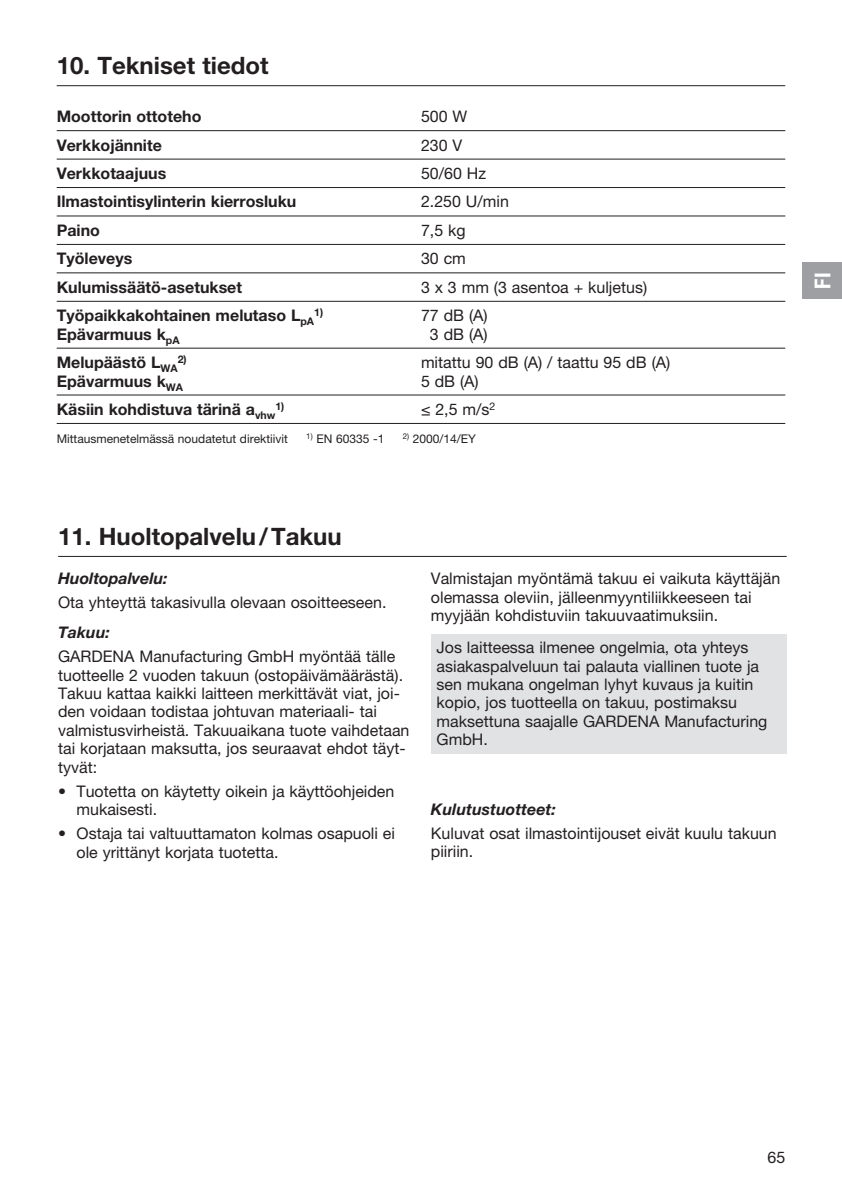
<style>
.page{position:relative;width:842px;height:1191px;background:#fff}
.page>*{position:absolute;margin:0;border:0;box-sizing:border-box;transform-origin:0 0}
.t1{font:700 24px "GARDENA Pro";color:#231f20}
.t2{font:22px "GARDENA Pro Bo Cond";color:#fff}
.t3{font:16px/18.4px "GARDENA Pro";color:#231f20}
.t4{font:700 16px "GARDENA Pro";color:#231f20}
.t5{font:italic 700 16px "GARDENA Pro";color:#231f20}
.t6{font:12px "GARDENA Pro";color:#231f20}
.t7{font:700 10.6px "GARDENA Pro";color:#231f20}
</style>
<div class="page">
<hr style="left:57px;top:130px;width:364px;height:1px;background:#231f20">
<hr style="left:421px;top:130px;width:364px;height:1px;background:#231f20">
<hr style="left:57px;top:159px;width:364px;height:1px;background:#231f20">
<hr style="left:421px;top:159px;width:364px;height:1px;background:#231f20">
<hr style="left:57px;top:187px;width:364px;height:1px;background:#231f20">
<hr style="left:421px;top:187px;width:364px;height:1px;background:#231f20">
<hr style="left:57px;top:216px;width:364px;height:1px;background:#231f20">
<hr style="left:421px;top:216px;width:364px;height:1px;background:#231f20">
<hr style="left:57px;top:244px;width:364px;height:1px;background:#231f20">
<hr style="left:421px;top:244px;width:364px;height:1px;background:#231f20">
<hr style="left:57px;top:272px;width:364px;height:1px;background:#231f20">
<hr style="left:421px;top:272px;width:364px;height:1px;background:#231f20">
<hr style="left:57px;top:301px;width:364px;height:1px;background:#231f20">
<hr style="left:421px;top:301px;width:364px;height:1px;background:#231f20">
<hr style="left:57px;top:348px;width:364px;height:1px;background:#231f20">
<hr style="left:421px;top:348px;width:364px;height:1px;background:#231f20">
<hr style="left:57px;top:394px;width:364px;height:1px;background:#231f20">
<hr style="left:421px;top:394px;width:364px;height:1px;background:#231f20">
<hr style="left:57px;top:423px;width:364px;height:1px;background:#231f20">
<hr style="left:421px;top:423px;width:364px;height:1px;background:#231f20">
<hr style="left:57px;top:85px;width:728px;height:1px;background:#231f20">
<div style="left:431px;top:634px;width:356px;height:120px;background:#e1e2e4"></div>
<hr style="left:58px;top:556px;width:729px;height:1px;background:#231f20">
<div style="left:802px;top:262px;width:40px;height:37px;background:#9d9fa2"></div>
<h1 class="t1" style="left:57px;top:50px;width:213px">10. Tekniset tiedot</h1>
<p class="t4" style="left:57px;top:107px;width:146px">Moottorin ottoteho</p>
<p class="t3" style="left:421px;top:107px;width:48px">500 W</p>
<p class="t4" style="left:57px;top:135px;width:107px">Verkkojännite</p>
<p class="t3" style="left:421px;top:135px;width:43px">230 V</p>
<p class="t4" style="left:57px;top:163px;width:111px">Verkkotaajuus</p>
<p class="t3" style="left:421px;top:164px;width:67px">50/60 Hz</p>
<p class="t4" style="left:57px;top:192px;width:241px">Ilmastointisylinterin kierrosluku</p>
<p class="t3" style="left:421px;top:192px;width:89px">2.250 U/min</p>
<p class="t4" style="left:57px;top:220px;width:45px">Paino</p>
<p class="t3" style="left:421px;top:221px;width:46px">7,5 kg</p>
<p class="t4" style="left:57px;top:249px;width:77px">Työleveys</p>
<p class="t3" style="left:421px;top:249px;width:46px">30 cm</p>
<p class="t4" style="left:57px;top:277px;width:187px">Kulumissäätö-asetukset</p>
<p class="t3" style="left:421px;top:278px;width:228px">3 x 3 mm (3 asentoa + kuljetus)</p>
<p class="t4" style="left:57px;top:306px;width:259px">Työpaikkakohtainen melutaso L<sub>pA</sub></p>
<p class="t7" style="left:314px;top:306px;width:10px">1)</p>
<p class="t4" style="left:57px;top:324px;width:124px">Epävarmuus k<sub>pA</sub></p>
<p class="t3" style="left:421px;top:306px;width:68px;text-align:center">77 dB (A)<br>3 dB (A)</p>
<p class="t4" style="left:57px;top:352px;width:123px">Melupäästö L<sub>WA</sub></p>
<p class="t7" style="left:178px;top:352px;width:10px">2)</p>
<p class="t4" style="left:57px;top:371px;width:128px">Epävarmuus k<sub>WA</sub></p>
<p class="t3" style="left:421px;top:353px;width:251px">mitattu 90 dB (A) / taattu 95 dB (A)<br>5 dB (A)</p>
<p class="t4" style="left:57px;top:399px;width:220px">Käsiin kohdistuva tärinä a<sub>vhw</sub></p>
<p class="t7" style="left:275px;top:399px;width:10px">1)</p>
<p class="t3" style="left:421px;top:400px;width:76px">≤ 2,5 m/s<sup>2</sup></p>
<p class="t6" style="left:57px;top:432px;width:233px">Mittausmenetelmässä noudatetut direktiivit</p>
<p class="t6" style="left:306px;top:432px;width:80px"><sup>1)</sup> EN 60335 -1</p>
<p class="t6" style="left:403px;top:432px;width:75px"><sup>2)</sup> 2000/14/EY</p>
<h1 class="t1" style="left:58px;top:521px;width:285px">11. Huoltopalvelu/Takuu</h1>
<p class="t5" style="left:58px;top:568px;width:111px">Huoltopalvelu:</p>
<p class="t3" style="left:58px;top:593px;width:330px">Ota yhteyttä takasivulla olevaan osoitteeseen.</p>
<p class="t5" style="left:58px;top:622px;width:53px">Takuu:</p>
<p class="t3" style="left:58px;top:647px;width:353px">GARDENA Manufacturing GmbH myöntää tälle tuotteelle 2 vuoden takuun (ostopäivämäärästä).<br>Takuu kattaa kaikki laitteen merkittävät viat, joi&shy;den voidaan todistaa johtuvan materiaali- tai valmistusvirheistä. Takuuaikana tuote vaihdetaan tai korjataan maksutta, jos seuraavat ehdot täyt&shy;tyvät:</p>
<p class="t3" style="left:77px;top:781px;width:319px;text-indent:-18px">• Tuotetta on käytetty oikein ja käyttöohjeiden mukaisesti.</p>
<p class="t3" style="left:77px;top:824px;width:320px;text-indent:-18px">• Ostaja tai valtuuttamaton kolmas osapuoli ei ole yrittänyt korjata tuotetta.</p>
<p class="t3" style="left:431px;top:569px;width:351px">Valmistajan myöntämä takuu ei vaikuta käyttäjän olemassa oleviin, jälleenmyyntiliikkeeseen tai myyjään kohdistuviin takuuvaatimuksiin.</p>
<p class="t3" style="left:437px;top:638px;width:332px">Jos laitteessa ilmenee ongelmia, ota yhteys asiakaspalveluun tai palauta viallinen tuote ja sen mukana ongelman lyhyt kuvaus ja kuitin kopio, jos tuotteella on takuu, postimaksu maksettuna saajalle GARDENA Manufacturing GmbH.</p>
<p class="t5" style="left:431px;top:799px;width:127px">Kulutustuotteet:</p>
<p class="t3" style="left:431px;top:823px;width:347px">Kuluvat osat ilmastointijouset eivät kuulu takuun piiriin.</p>
<h2 class="t2" style="left:809px;top:289px;width:17px;rotate:-90deg">FI</h2>
<p class="t3" style="left:767px;top:1147px;width:19px">65</p>
</div>
